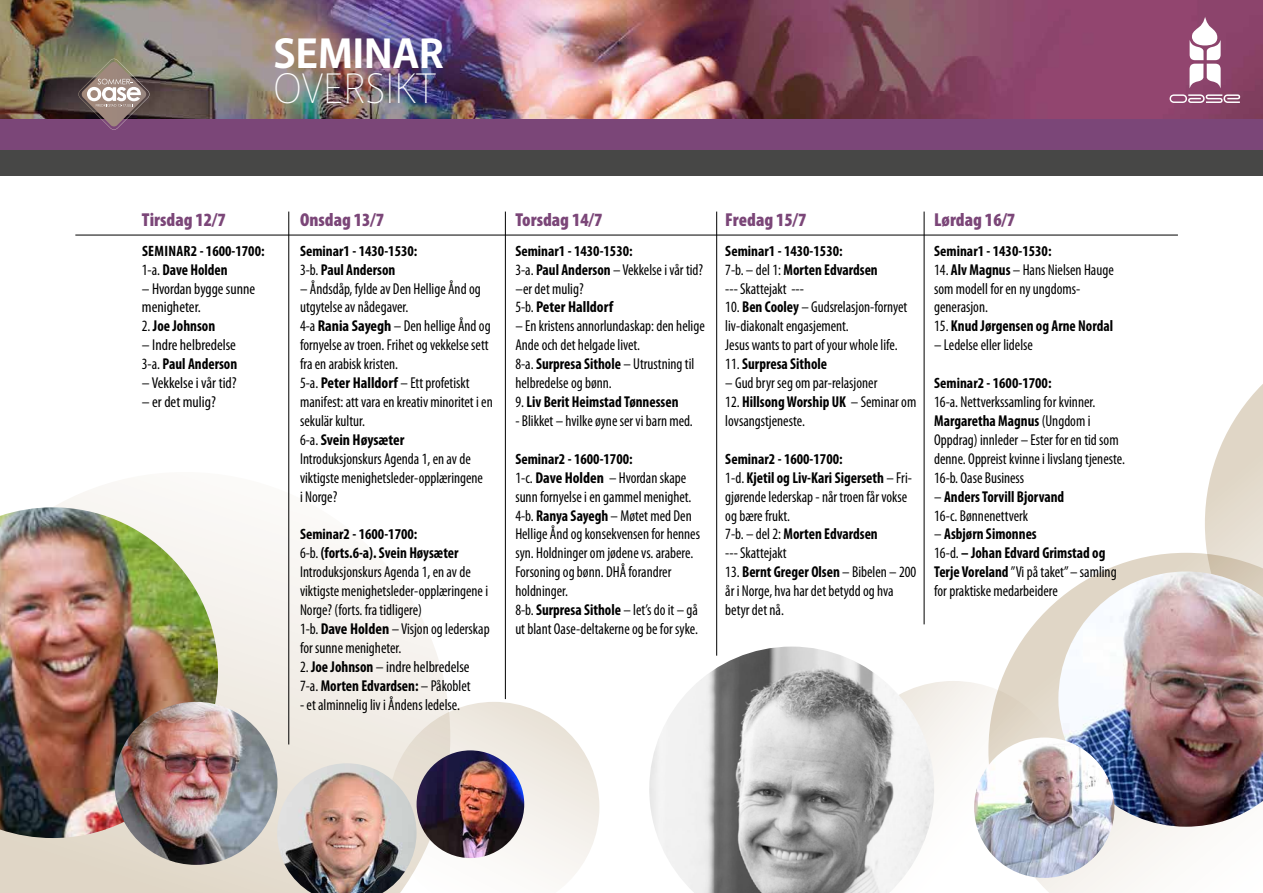
<style>
.page{position:relative;width:1263px;height:893px;background:#fff}
.page>*{position:absolute;margin:0;border:0;box-sizing:border-box;transform-origin:0 0}
.t1{font:100 43.2px "Akagi Pro";color:#fff}
.t2{font:700 43.2px "Akagi Pro";color:#fff}
.t3{font:900 condensed 18.75px "Myriad Pro";color:#7b4678}
.t4{font:condensed 15.75px/18.9px "Myriad Pro";color:#000;scale:.95 1}
.t5{font:700 condensed 15.75px/18.9px "Myriad Pro";color:#000;scale:.95 1}
.t6{font:condensed 15.75px/18.9px "Myriad Pro";color:#000}
.t7{font:700 condensed 15px "Myriad Pro";color:#000}
.s1{font-weight:400}
.s2{font-weight:700}
</style>
<div class="page">
<svg style="left:1001px;top:553px;width:204px;height:340px"></svg>
<svg style="left:1205px;top:384px;width:58px;height:187px"></svg>
<hr style="left:924px;top:212px;width:1px;height:412px;background:#000">
<hr style="left:75px;top:235px;width:1103px;height:1px;background:#000">
<hr style="left:716px;top:212px;width:1px;height:444px;background:#000">
<hr style="left:505px;top:212px;width:1px;height:487px;background:#000">
<hr style="left:288px;top:212px;width:1px;height:532px;background:#000">
<img style="left:1px;top:0;width:1262px;height:119px">
<div style="left:1px;top:119px;width:1262px;height:56px;background:#7b4678"></div>
<div style="left:0;top:150px;width:1263px;height:25px;background:#474746"></div>
<svg style="left:78px;top:59px;width:71px;height:71px"></svg>
<svg style="left:1169px;top:17px;width:71px;height:86px"></svg>
<svg style="left:934px;top:681px;width:134px;height:212px"></svg>
<svg style="left:0;top:472px;width:448px;height:421px"></svg>
<svg style="left:389px;top:702px;width:210px;height:191px"></svg>
<img style="left:1058px;top:571px;width:205px;height:256px">
<img style="left:649px;top:647px;width:285px;height:246px">
<img style="left:974px;top:737px;width:140px;height:141px;border-radius:70px">
<img style="left:0;top:507px;width:218px;height:331px">
<img style="left:114px;top:702px;width:163px;height:163px;border-radius:81px">
<img style="left:277px;top:763px;width:140px;height:130px">
<img style="left:417px;top:750px;width:107px;height:108px;border-radius:54px">
<h1 class="t2" style="left:273px;top:27px;width:172px">SEMINAR</h1>
<h1 class="t1" style="left:273px;top:62px;width:164px">OVERSIKT</h1>
<p class="t3" style="left:142px;top:209px;width:85px">Tirsdag 12/7</p>
<p class="t7" style="left:142px;top:242px;width:124px">SEMINAR2 - 1600-1700:</p>
<p class="t5" style="left:142px;top:260px;width:92px"><span class="s1">1-a.</span> Dave Holden</p>
<p class="t6" style="left:142px;top:279px;width:115px">– Hvordan bygge sunne menigheter.</p>
<p class="t5" style="left:142px;top:317px;width:79px"><span class="s1">2.</span> Joe Johnson</p>
<p class="t6" style="left:142px;top:336px;width:97px">– Indre helbredelse<br>3-a. <span class="s2">Paul Anderson</span></p>
<p class="t6" style="left:142px;top:374px;width:96px">– Vekkelse i vår tid?</p>
<p class="t6" style="left:142px;top:393px;width:76px">– er det mulig?</p>
<p class="t3" style="left:300px;top:209px;width:86px">Onsdag 13/7</p>
<p class="t7" style="left:300px;top:242px;width:119px">Seminar1 - 1430-1530:</p>
<p class="t5" style="left:300px;top:260px;width:102px"><span class="s1">3-b.</span> Paul Anderson</p>
<p class="t4" style="left:300px;top:279px;width:204px">– Åndsdåp, fylde av Den Hellige Ånd og utgytelse av nådegaver.<br>4-a <span class="s2">Rania Sayegh</span> – Den hellige Ånd og fornyelse av troen. Frihet og vekkelse sett fra en arabisk kristen.<br>5-a. <span class="s2">Peter Halldorf</span> – Ett profetiskt manifest: att vara en kreativ minoritet i en sekulär kultur.<br>6-a. <span class="s2">Svein Høysæter<br></span>Introduksjonskurs Agenda 1, en av de viktigste menighetsleder-opplæringene<br>i Norge?</p>
<p class="t7" style="left:300px;top:526px;width:119px">Seminar2 - 1600-1700:</p>
<p class="t4" style="left:300px;top:544px;width:201px">6-b. <span class="s2">(forts.6-a). Svein Høysæter </span>Introduksjonskurs Agenda 1, en av de viktigste menighetsleder-opplæringene i Norge? (forts. fra tidligere)<br>1-b. <span class="s2">Dave Holden</span> – Visjon og lederskap for sunne menigheter.</p>
<p class="t4" style="left:300px;top:657px;width:181px">2. <span class="s2">Joe Johnson</span> – indre helbredelse<br>7-a. <span class="s2">Morten Edvardsen:</span> – Påkoblet</p>
<p class="t4" style="left:300px;top:695px;width:170px">- et alminnelig liv i Åndens ledelse.</p>
<p class="t3" style="left:515px;top:209px;width:89px">Torsdag 14/7</p>
<p class="t7" style="left:515px;top:242px;width:119px">Seminar1 - 1430-1530:</p>
<p class="t4" style="left:515px;top:260px;width:199px">3-a. <span class="s2">Paul Anderson</span> – Vekkelse i vår tid? –er det mulig?<br>5-b. <span class="s2">Peter Halldorf</span></p>
<p class="t4" style="left:515px;top:317px;width:201px">– En kristens annorlundaskap: den helige<br>Ande och det helgade livet.<br>8-a. <span class="s2">Surpresa Sithole</span> – Utrustning til helbredelse og bønn.</p>
<p class="t5" style="left:515px;top:393px;width:173px"><span class="s1">9.</span> Liv Berit Heimstad Tønnessen</p>
<p class="t4" style="left:515px;top:412px;width:188px">- Blikket – hvilke øyne ser vi barn med.</p>
<p class="t7" style="left:515px;top:450px;width:119px">Seminar2 - 1600-1700:</p>
<p class="t4" style="left:515px;top:468px;width:196px">1-c. <span class="s2">Dave Holden</span> – Hvordan skape sunn fornyelse i en gammel menighet.<br>4-b. <span class="s2">Ranya Sayegh</span> – Møtet med Den Hellige Ånd og konsekvensen for hennes syn. Holdninger om jødene vs. arabere.<br>Forsoning og bønn. DHÅ forandrer holdninger.<br>8-b. <span class="s2">Surpresa Sithole</span> – let’s do it – gå ut blant Oase-deltakerne og be for syke.</p>
<p class="t3" style="left:725px;top:209px;width:83px">Fredag 15/7</p>
<p class="t7" style="left:725px;top:242px;width:119px">Seminar1 - 1430-1530:</p>
<p class="t4" style="left:725px;top:260px;width:162px">7-b. – del 1: <span class="s2">Morten Edvardsen </span>--- Skattejakt ---</p>
<p class="t4" style="left:725px;top:298px;width:193px">10. <span class="s2">Ben Cooley</span> – Gudsrelasjon-fornyet liv-diakonalt engasjement.<br>Jesus wants to part of your whole life.</p>
<p class="t5" style="left:725px;top:355px;width:109px"><span class="s1">11.</span> Surpresa Sithole</p>
<p class="t4" style="left:725px;top:374px;width:162px">– Gud bryr seg om par-relasjoner</p>
<p class="t4" style="left:725px;top:393px;width:202px">12. <span class="s2">Hillsong Worship UK</span> – Seminar om lovsangstjeneste.</p>
<p class="t7" style="left:725px;top:450px;width:119px">Seminar2 - 1600-1700:</p>
<p class="t4" style="left:725px;top:468px;width:198px">1-d. <span class="s2">Kjetil og Liv-Kari Sigerseth</span> – Fri&shy;gjørende lederskap - når troen får vokse og bære frukt.<br>7-b. – del 2: <span class="s2">Morten Edvardsen<br></span>--- Skattejakt</p>
<p class="t4" style="left:725px;top:563px;width:203px">13. <span class="s2">Bernt Greger Olsen</span> – Bibelen – 200 år i Norge, hva har det betydd og hva betyr det nå.</p>
<p class="t3" style="left:934px;top:209px;width:83px">Lørdag 16/7</p>
<p class="t7" style="left:934px;top:242px;width:119px">Seminar1 - 1430-1530:</p>
<p class="t4" style="left:934px;top:260px;width:191px">14. <span class="s2">Alv Magnus</span> – Hans Nielsen Hauge som modell for en ny ungdoms&shy;generasjon.</p>
<p class="t5" style="left:934px;top:317px;width:190px"><span class="s1">15.</span> Knud Jørgensen og Arne Nordal</p>
<p class="t4" style="left:934px;top:336px;width:106px">– Ledelse eller lidelse</p>
<p class="t7" style="left:934px;top:375px;width:119px">Seminar2 - 1600-1700:</p>
<p class="t4" style="left:934px;top:393px;width:202px">16-a. Nettverkssamling for kvinner.<br><span class="s2">Margaretha Magnus</span> (Ungdom i Oppdrag) innleder – Ester for en tid som denne. Oppreist kvinne i livslang tjeneste.<br>16-b. Oase Business</p>
<p class="t5" style="left:934px;top:487px;width:138px"><span class="s1">–</span> Anders Torvill Bjorvand<br><span class="s1">16-c. Bønnenettverk</span></p>
<p class="t5" style="left:934px;top:525px;width:194px"><span class="s1">–</span> Asbjørn Simonnes<br><span class="s1">16-d.</span> – Johan Edvard Grimstad og<br>Terje Voreland <span class="s1">”Vi på taket” – samling for praktiske medarbeidere</span></p>
</div>
